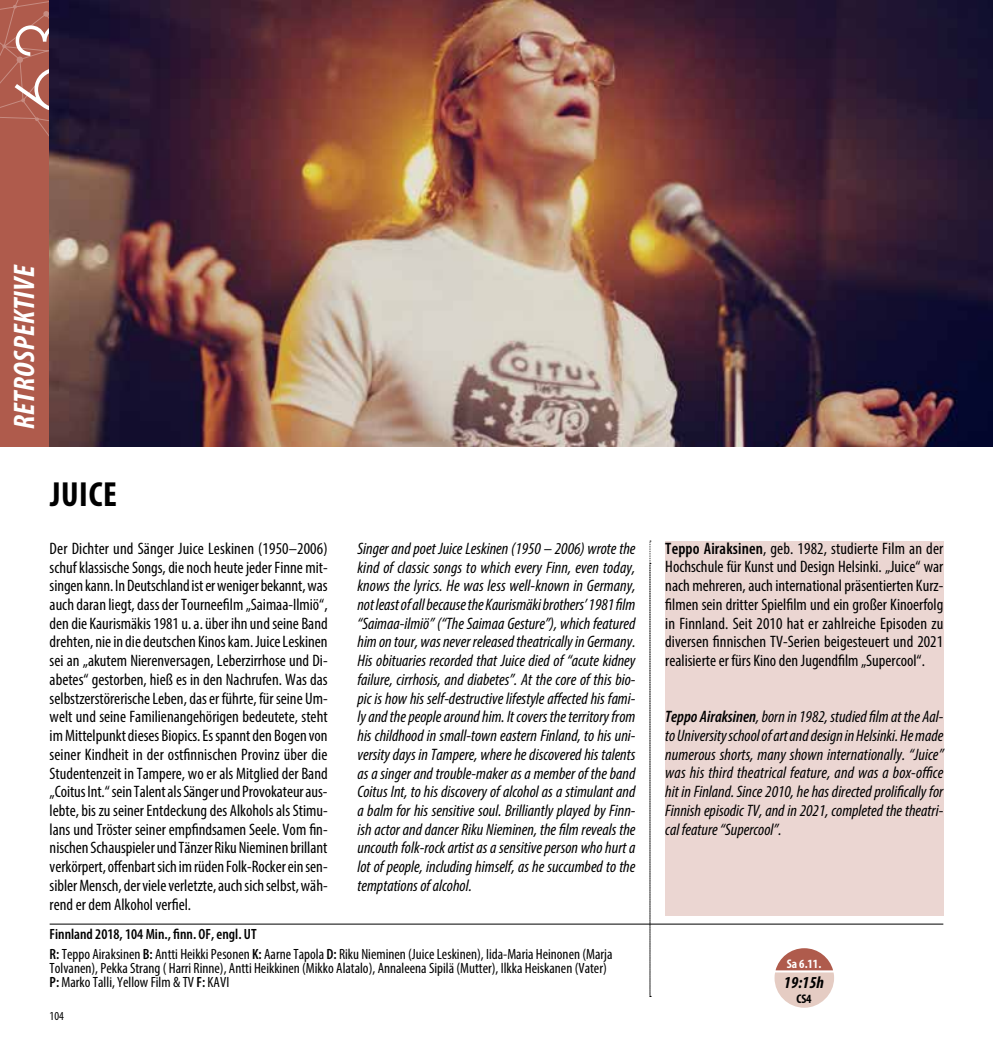
<style>
.page{position:relative;width:993px;height:1042px;background:#fff}
.page>*{position:absolute;margin:0;border:0;box-sizing:border-box;transform-origin:0 0}
.t1{font:700 condensed 35px "Myriad Pro";letter-spacing:.02em;color:#000}
.t2{font:italic 700 condensed 29.75px "Myriad Pro";color:#fff}
.t3{font:italic 700 condensed 16.8px "Myriad Pro";color:#000}
.t4{font:condensed 16.62px/18.7px "Myriad Pro";color:#000;text-align:justify}
.t5{font:italic condensed 16.62px/18.7px "Myriad Pro";color:#000;text-align:justify}
.t6{font:condensed 14.88px/19.8px "Myriad Pro";color:#000}
.t7{font:700 condensed 12.6px "Myriad Pro";color:#fff}
.t8{font:700 condensed 12.6px "Myriad Pro";color:#000}
.t9{font:condensed 12.25px "Myriad Pro";color:#000}
.s1{font-weight:600}
</style>
<div class="page">
<hr style="left:50px;top:924px;width:893px;height:1px;background:#000">
<div style="left:665px;top:541px;width:278px;height:374px;background:#ebd6d2"></div>
<svg style="left:649px;top:541px;width:1px;height:456px"></svg>
<svg style="left:774px;top:948px;width:59px;height:60px"></svg>
<div style="left:0;top:0;width:50px;height:446px;background:#af5b4c"></div>
<svg style="left:0;top:0;width:50px;height:189px"></svg>
<img style="left:50px;top:0;width:942px;height:446px">
<h2 class="t2" style="left:6px;top:429px;width:166px;rotate:-90deg">RETROSPEKTIVE</h2>
<h1 class="t1" style="left:50px;top:472px;width:68px">JUICE</h1>
<p class="t4" style="left:50px;top:539px;width:279px">Der Dichter und Sänger Juice Leskinen (1950–2006) schuf klassische Songs, die noch heute jeder Finne mit&shy;singen kann. In Deutschland ist er weniger bekannt, was auch daran liegt, dass der Tourneefilm „Saimaa-Ilmiö“, den die Kaurismäkis 1981 u. a. über ihn und seine Band drehten, nie in die deutschen Kinos kam. Juice Leskinen sei an „akutem Nierenversagen, Leberzirrhose und Di&shy;abetes“ gestorben, hieß es in den Nachrufen. Was das selbstzerstörerische Leben, das er führte, für seine Um&shy;welt und seine Familienangehörigen bedeutete, steht im Mittelpunkt dieses Biopics. Es spannt den Bogen von seiner Kindheit in der ostfinnischen Provinz über die Studentenzeit in Tampere, wo er als Mitglied der Band „Coitus Int.“ sein Talent als Sänger und Provokateur aus&shy;lebte, bis zu seiner Entdeckung des Alkohols als Stimu&shy;lans und Tröster seiner empfindsamen Seele. Vom fin&shy;nischen Schauspieler und Tänzer Riku Nieminen brillant verkörpert, offenbart sich im rüden Folk-Rocker ein sen&shy;sibler Mensch, der viele verletzte, auch sich selbst, wäh&shy;rend er dem Alkohol verfiel.</p>
<p class="t5" style="left:357px;top:539px;width:280px">Singer and poet Juice Leskinen (1950 – 2006) wrote the kind of classic songs to which every Finn, even today, knows the lyrics. He was less well-known in Germany, not least of all because the Kaurismäki brothers’ 1981 film “Saimaa-ilmiö” (“The Saimaa Gesture”), which featured him on tour, was never released theatrically in Germany.<br>His obituaries recorded that Juice died of “acute kidney failure, cirrhosis, and diabetes”. At the core of this bio&shy;pic is how his self-destructive lifestyle affected his fami&shy;ly and the people around him. It covers the territory from his childhood in small-town eastern Finland, to his uni&shy;versity days in Tampere, where he discovered his talents as a singer and trouble-maker as a member of the band Coitus Int, to his discovery of alcohol as a stimulant and a balm for his sensitive soul. Brilliantly played by Finn&shy;ish actor and dancer Riku Nieminen, the film reveals the uncouth folk-rock artist as a sensitive person who hurt a lot of people, including himself, as he succumbed to the temptations of alcohol.</p>
<p class="t4" style="left:665px;top:539px;width:279px"><span class="s1">Teppo Airaksinen</span>, geb. 1982, studierte Film an der Hochschule für Kunst und Design Helsinki. „Juice“ war nach mehreren, auch international präsentierten Kurz&shy;filmen sein dritter Spielfilm und ein großer Kinoerfolg in Finnland. Seit 2010 hat er zahlreiche Episoden zu diversen finnischen TV-Serien beigesteuert und 2021 realisierte er fürs Kino den Jugendfilm „Supercool“.</p>
<p class="t5" style="left:665px;top:707px;width:280px"><span class="s1">Teppo Airaksinen</span>, born in 1982, studied film at the Aal&shy;to University school of art and design in Helsinki. He made numerous shorts, many shown internationally. “Juice” was his third theatrical feature, and was a box-office hit in Finland. Since 2010, he has directed prolifically for Finnish episodic TV, and in 2021, completed the theatri&shy;cal feature “Supercool”.</p>
<p class="t6" style="left:50px;top:924px;width:564px"><span class="s1">Finnland 2018, 104 Min., finn. OF, engl. UT<br>R:</span> Teppo Airaksinen <span class="s1">B:</span> Antti Heikki Pesonen <span class="s1">K:</span> Aarne Tapola <span class="s1">D:</span> Riku Nieminen (Juice Leskinen), Iida-Maria Heinonen (Marja</p>
<p class="t6" style="left:50px;top:961px;width:558px;line-height:14px">Tolvanen), Pekka Strang ( Harri Rinne), Antti Heikkinen (Mikko Alatalo), Annaleena Sipilä (Mutter), Ilkka Heiskanen (Vater)<br><span class="s1">P:</span> Marko Talli, Yellow Film &amp; TV <span class="s1">F:</span> KAVI</p>
<p class="t7" style="left:786px;top:955px;width:36px">Sa 6.11.</p>
<p class="t3" style="left:783px;top:972px;width:42px">19:15h</p>
<p class="t8" style="left:796px;top:990px;width:17px">CS4</p>
<p class="t9" style="left:50px;top:1009px;width:16px">104</p>
</div>
